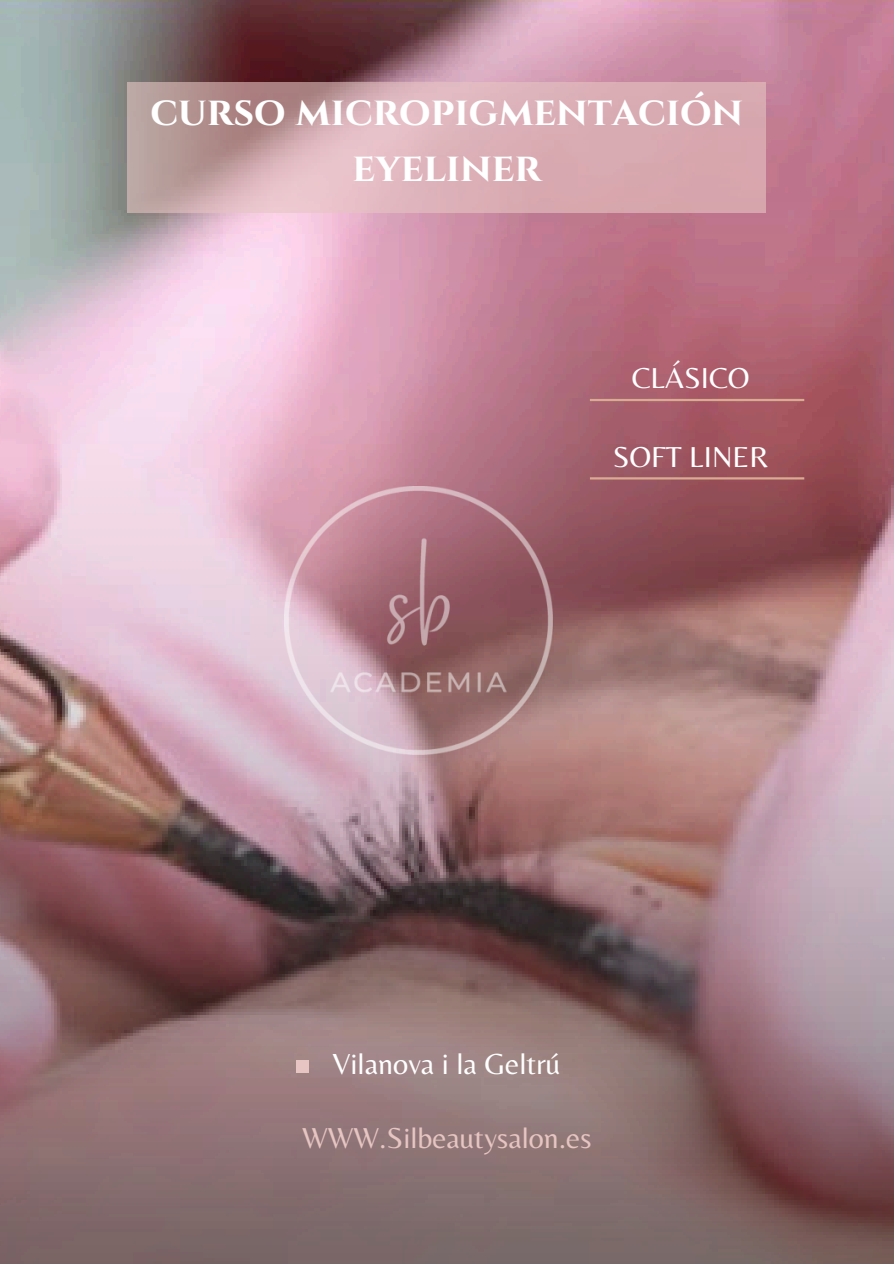
<style>
.page{position:relative;width:894px;height:1264px;background:#fff}
.page>*{position:absolute;margin:0;border:0;box-sizing:border-box;transform-origin:0 0}
.t1{font:700 40.5px/56.2px "Cinzel";color:#fff;text-align:center}
.t2{font:30.15px "Belleza";color:#fff}
.t3{font:30px "Belleza";color:#e6c5c2}
.t4{font:30px "Belleza";color:#fff}
</style>
<div class="page">
<img style="left:0;top:0;width:893px;height:186px">
<img style="left:0;top:186px;width:893px;height:1077px">
<hr style="left:589px;top:399px;width:215px;height:2px;background:#daab93">
<svg style="left:128px;top:82px;width:637px;height:130px;background:#d2a9ae"></svg>
<div style="left:296px;top:1059px;width:13px;height:13px;background:#e6c5c2"></div>
<hr style="left:589px;top:477px;width:215px;height:2px;background:#daab93">
<img style="left:285px;top:486px;width:267px;height:268px">
<p class="t1" style="left:150px;top:84px;width:594px">CURSO MICROPIGMENTACIÓN<br>EYELINER</p>
<h2 class="t4" style="left:631px;top:360px;width:119px">CLÁSICO</h2>
<p class="t4" style="left:612px;top:438px;width:157px">SOFT LINER</p>
<h1 class="t2" style="left:332px;top:1046px;width:230px">Vilanova i la Geltrú</h1>
<h2 class="t3" style="left:302px;top:1120px;width:291px">WWW.Silbeautysalon.es</h2>
</div>
